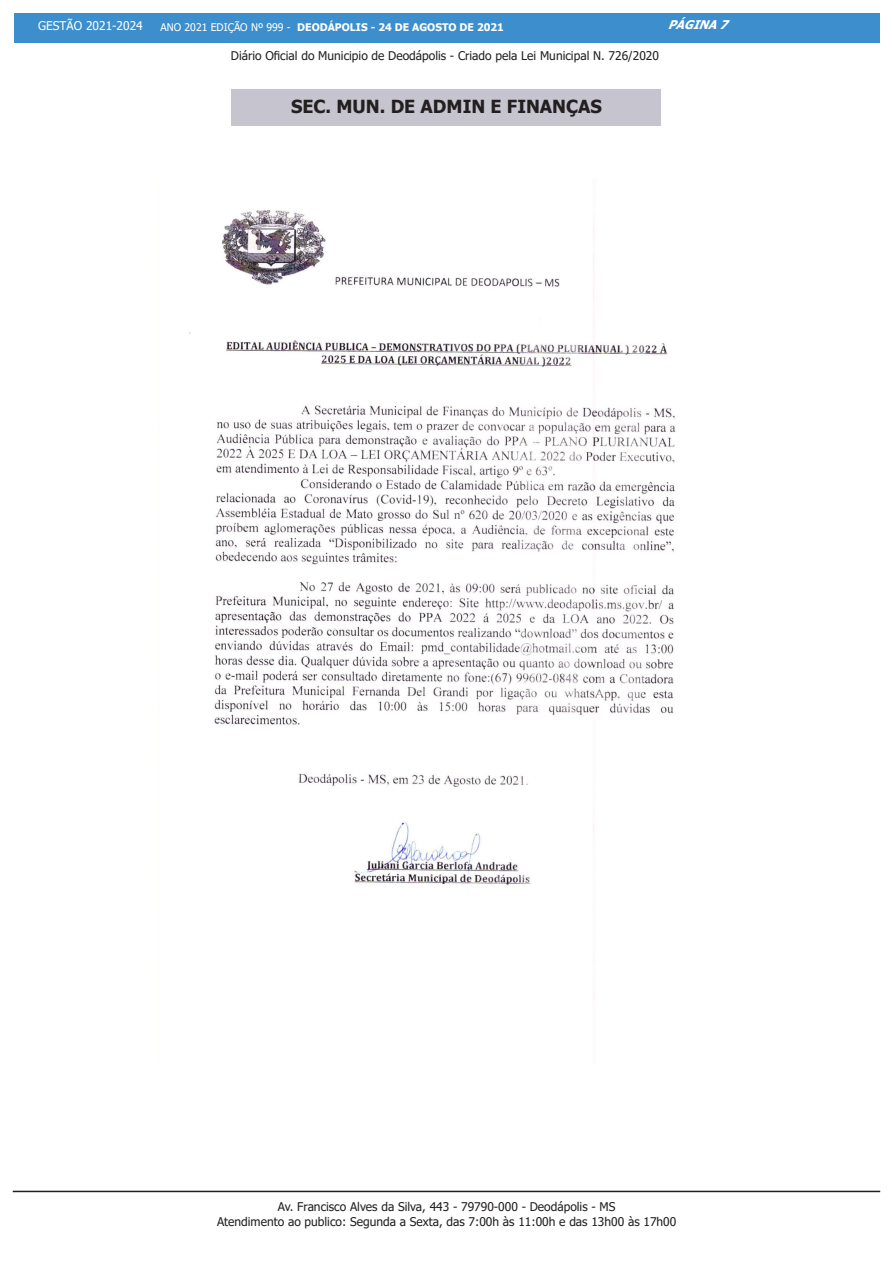
<style>
.page{position:relative;width:893px;height:1263px;background:#fff}
.page>*{position:absolute;margin:0;border:0;box-sizing:border-box;transform-origin:0 0}
.t1{font:700 18px "Tahoma";color:#231f20}
.t2{font:12px/14.4px "Tahoma";color:#231f20;text-align:center}
.t3{font:12px "Tahoma";color:#fff}
.t4{font:italic 700 12px "Tahoma";color:#fff}
.t5{font:700 10.5px "Tahoma";color:#fff}
.s1{font-weight:400}
</style>
<div class="page">
<div style="left:14px;top:14px;width:865px;height:29px;background:#3c8ecc"></div>
<hr style="left:13px;top:1191px;width:867px;height:1px;background:#231f20">
<div style="left:232px;top:90px;width:429px;height:36px;background:#c6c4cf"></div>
<img style="left:189px;top:209px;width:487px;height:677px">
<p class="t3" style="left:38px;top:18px;width:106px">GESTÃO 2021-2024</p>
<p class="t5" style="left:161px;top:20px;width:345px"><span class="s1">ANO 2021 EDIÇÃO Nº 999 -</span> DEODÁPOLIS - 24 DE AGOSTO DE 2021</p>
<p class="t4" style="left:668px;top:16px;width:68px">PÁGINA7</p>
<p class="t2" style="left:231px;top:49px;width:430px">Diário Oficial do Municipio de Deodápolis - Criado pela Lei Municipal N. 726/2020</p>
<p class="t1" style="left:291px;top:94px;width:312px">SEC. MUN. DE ADMIN E FINANÇAS</p>
<p class="t2" style="left:217px;top:1200px;width:461px">Av. Francisco Alves da Silva, 443 - 79790-000 - Deodápolis - MS<br>Atendimento ao publico: Segunda a Sexta, das 7:00h às 11:00h e das 13h00 às 17h00</p>
</div>
